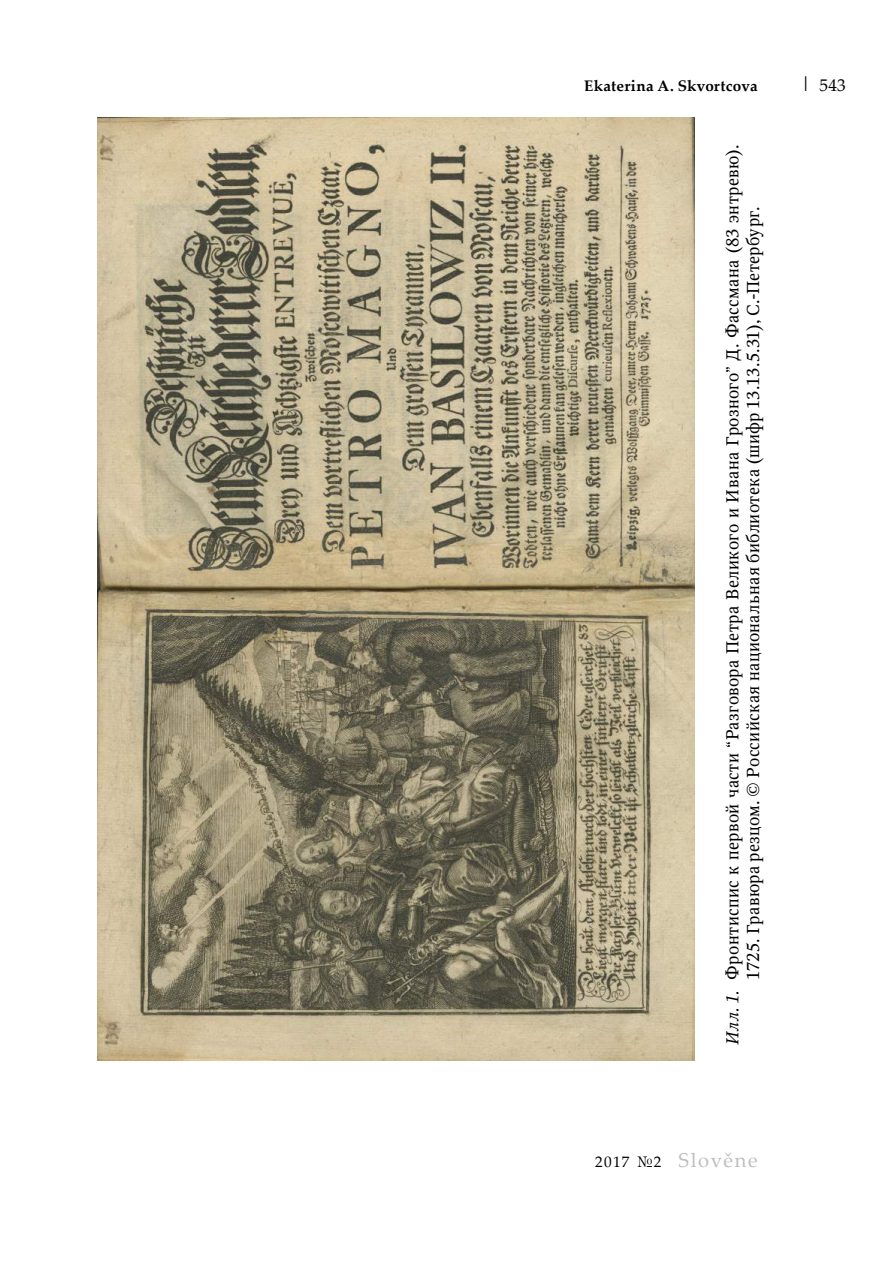
<style>
.page{position:relative;width:893px;height:1263px;background:#fff}
.page>*{position:absolute;margin:0;border:0;box-sizing:border-box;transform-origin:0 0}
.t1{font:20.1px "Palatino Linotype";letter-spacing:.08em;color:#bcbec0}
.t2{font:17.25px/20.5px "Octava";letter-spacing:.02em;color:#000;text-align:center}
.t3{font:17.25px "Palatino Linotype";color:#000}
.t4{font:700 15.3px "Palatino Linotype";letter-spacing:.015em;color:#000}
.s1{font-style:italic}
.s2{font-size:20.1px}
.s3{font-size:15.3px;color:#000}
</style>
<div class="page">
<img style="left:97px;top:117px;width:597px;height:944px">
<p class="t4" style="left:584px;top:80px;width:175px">Ekaterina A. Skvortcova</p>
<p class="t2" style="left:723px;top:1045px;width:901px;rotate:-90deg"><span class="s1">Илл. 1.</span> Фронтиспис к первой части “Разговора Петра Великого и Ивана Грозного” Д. Фассмана (83 энтревю).<br>1725. Гравюра резцом. © Российская национальная библиотека (шифр 13.13.5.31), С.-Петербург.</p>
<p class="t3" style="left:801px;top:78px;width:46px"><span class="s2">|</span> 543</p>
<p class="t1" style="left:595px;top:1153px;width:164px"><span class="s3">2017 №2</span> Slověne</p>
</div>
